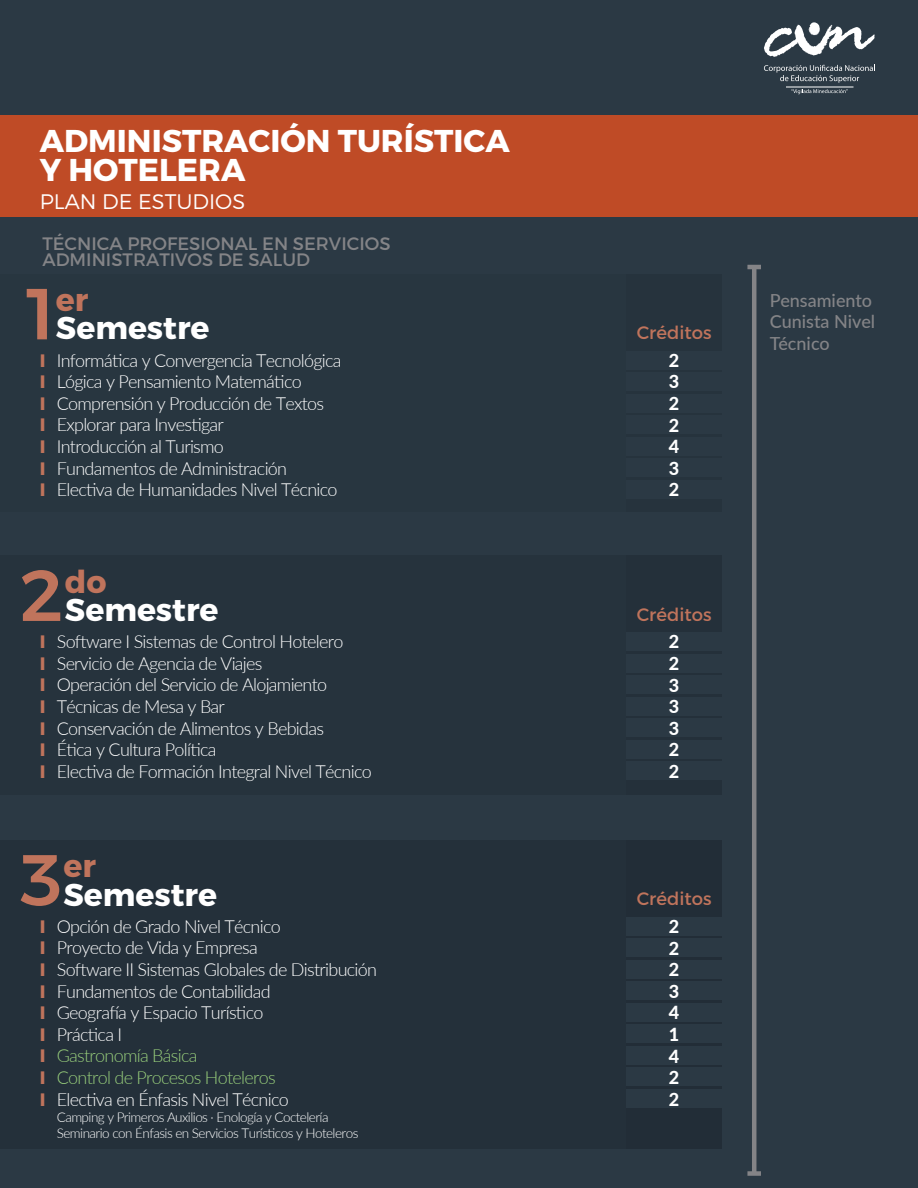
<style>
.page{position:relative;width:918px;height:1188px;background:#2b3944}
.page>*{position:absolute;margin:0;border:0;box-sizing:border-box;transform-origin:0 0}
.t1{font:500 72px "Montserrat";color:#c0745c}
.t2{font:700 31.5px/28.5px "Montserrat";color:#fff}
.t3{font:700 31.5px "Montserrat";color:#c0745c}
.t4{font:300 21px "Montserrat";color:#fff}
.t5{font:300 18px/21.6px "Lato";letter-spacing:-.04em;color:#fff}
.t6{font:18px/16.5px "Montserrat";color:#848487}
.t7{font:300 18px/21.6px "Lato";letter-spacing:-.04em;color:#97cd7b}
.t8{font:500 18px/21.6px "Lato";color:#848487}
.t9{font:18px "Montserrat";color:#c0745c}
.t10{font:700 18px/21.6px "Montserrat";color:#c0745c;text-align:justify}
.t11{font:800 18px/21.6px "Lato";color:#fff;text-align:justify}
.t12{font:300 13.5px/16.2px "Lato";letter-spacing:-.04em;color:#fff}
</style>
<div class="page">
<div style="left:0;top:116px;width:918px;height:101px;background:#bf4b26"></div>
<svg style="left:764px;top:22px;width:111px;height:35px"></svg>
<svg style="left:764px;top:65px;width:111px;height:18px"></svg>
<hr style="left:786px;top:87px;width:68px;height:1px;background:#fff">
<svg style="left:791px;top:89px;width:57px;height:5px"></svg>
<div style="left:0;top:274px;width:722px;height:238px;background:#283640"></div>
<div style="left:627px;top:351px;width:95px;height:18px;background:#2b3944"></div>
<div style="left:627px;top:372px;width:95px;height:19px;background:#2b3944"></div>
<div style="left:627px;top:394px;width:95px;height:18px;background:#2b3944"></div>
<div style="left:627px;top:415px;width:95px;height:19px;background:#2b3944"></div>
<div style="left:627px;top:437px;width:95px;height:18px;background:#2b3944"></div>
<div style="left:627px;top:458px;width:95px;height:19px;background:#2b3944"></div>
<div style="left:627px;top:480px;width:95px;height:18px;background:#2b3944"></div>
<div style="left:0;top:556px;width:722px;height:239px;background:#26333d"></div>
<div style="left:627px;top:632px;width:95px;height:19px;background:#2b3944"></div>
<div style="left:627px;top:654px;width:95px;height:19px;background:#2b3944"></div>
<div style="left:627px;top:675px;width:95px;height:19px;background:#2b3944"></div>
<div style="left:627px;top:697px;width:95px;height:19px;background:#2b3944"></div>
<div style="left:627px;top:718px;width:95px;height:19px;background:#2b3944"></div>
<div style="left:627px;top:740px;width:95px;height:19px;background:#2b3944"></div>
<div style="left:627px;top:761px;width:95px;height:19px;background:#2b3944"></div>
<div style="left:0;top:840px;width:722px;height:309px;background:#24303a"></div>
<div style="left:627px;top:917px;width:95px;height:19px;background:#2b3944"></div>
<div style="left:627px;top:939px;width:95px;height:18px;background:#2b3944"></div>
<div style="left:627px;top:960px;width:95px;height:19px;background:#2b3944"></div>
<div style="left:627px;top:982px;width:95px;height:18px;background:#2b3944"></div>
<div style="left:627px;top:1003px;width:95px;height:19px;background:#2b3944"></div>
<div style="left:627px;top:1025px;width:95px;height:18px;background:#2b3944"></div>
<div style="left:627px;top:1046px;width:95px;height:19px;background:#2b3944"></div>
<div style="left:627px;top:1068px;width:95px;height:18px;background:#2b3944"></div>
<div style="left:627px;top:1089px;width:95px;height:19px;background:#2b3944"></div>
<hr style="left:752px;top:268px;width:4px;height:904px;background:#848487">
<div style="left:747px;top:1171px;width:14px;height:5px;background:#848487"></div>
<hr style="left:747px;top:265px;width:14px;height:4px;background:#848487">
<h2 class="t2" style="left:40px;top:127px;width:471px">ADMINISTRACIÓN TURÍSTICA<br>Y HOTELERA</h2>
<p class="t4" style="left:40px;top:189px;width:207px">PLAN DE ESTUDIOS</p>
<p class="t6" style="left:42px;top:235px;width:350px">TÉCNICA PROFESIONAL EN SERVICIOS<br>ADMINISTRATIVOS DE SALUD</p>
<h1 class="t1" style="left:19px;top:269px;width:46px">1</h1>
<h2 class="t3" style="left:56px;top:280px;width:34px">er</h2>
<h2 class="t2" style="left:56px;top:315px;width:155px">Semestre</h2>
<p class="t9" style="left:637px;top:321px;width:76px">Créditos</p>
<p class="t10" style="left:40px;top:350px;width:7px">I I I I I I I</p>
<p class="t5" style="left:57px;top:349px;width:286px">Informática y Convergencia Tecnológica Lógica y Pensamiento Matemático Comprensión y Producción de Textos Explorar para Investigar<br>Introducción al Turismo<br>Fundamentos de Administración Electiva de Humanidades Nivel Técnico</p>
<p class="t11" style="left:669px;top:349px;width:12px">2<br>3<br>2<br>2<br>4<br>3<br>2</p>
<h1 class="t1" style="left:19px;top:551px;width:46px">2</h1>
<h2 class="t3" style="left:65px;top:562px;width:43px">do</h2>
<h2 class="t2" style="left:65px;top:596px;width:155px">Semestre</h2>
<p class="t9" style="left:637px;top:603px;width:76px">Créditos</p>
<p class="t10" style="left:40px;top:631px;width:7px">I I I I I I I</p>
<p class="t5" style="left:57px;top:630px;width:317px">Software I Sistemas de Control Hotelero Servicio de Agencia de Viajes<br>Operación del Servicio de Alojamiento Técnicas de Mesa y Bar<br>Conservación de Alimentos y Bebidas<br>Ética y Cultura Política<br>Electiva de Formación Integral Nivel Técnico</p>
<p class="t11" style="left:669px;top:630px;width:12px">2<br>2<br>3<br>3<br>3<br>2<br>2</p>
<h1 class="t1" style="left:19px;top:836px;width:46px">3</h1>
<h2 class="t3" style="left:63px;top:847px;width:34px">er</h2>
<h2 class="t2" style="left:63px;top:881px;width:155px">Semestre</h2>
<p class="t9" style="left:637px;top:888px;width:76px">Créditos</p>
<p class="t10" style="left:40px;top:916px;width:7px">I I I I I I I I I</p>
<p class="t5" style="left:57px;top:915px;width:322px">Opción de Grado Nivel Técnico<br>Proyecto de Vida y Empresa<br>Software II Sistemas Globales de Distribución<br>Fundamentos de Contabilidad<br>Geografía y Espacio Turístico<br>Práctica I</p>
<p class="t7" style="left:57px;top:1044px;width:220px">Gastronomía Básica<br>Control de Procesos Hoteleros</p>
<p class="t5" style="left:57px;top:1088px;width:234px">Electiva en Énfasis Nivel Técnico</p>
<p class="t12" style="left:57px;top:1108px;width:303px">Camping y Primeros Auxilios · Enología y Coctelería<br>Seminario con Énfasis en Servicios Turísticos y Hoteleros</p>
<p class="t11" style="left:669px;top:915px;width:12px">2<br>2<br>2<br>3<br>4<br>1<br>4<br>2<br>2</p>
<p class="t8" style="left:770px;top:289px;width:107px">Pensamiento<br>Cunista Nivel<br>Técnico</p>
</div>
